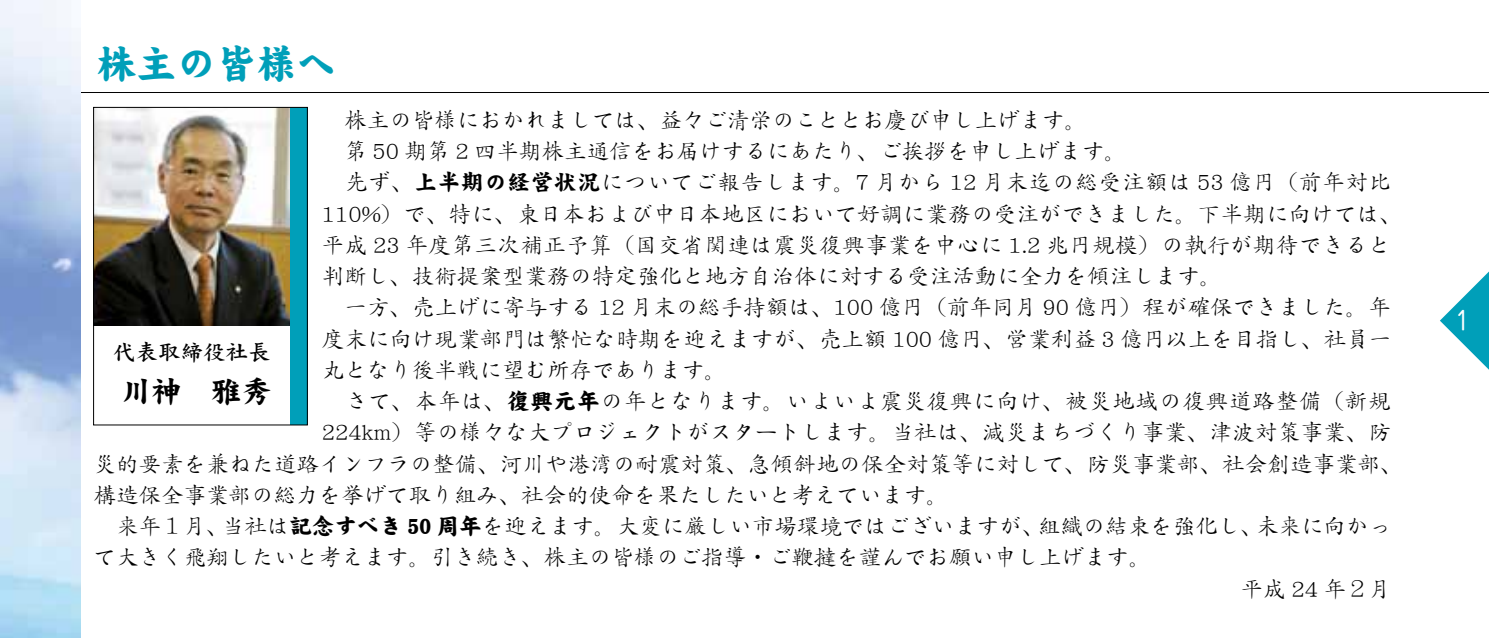
<style>
.page{position:relative;width:1489px;height:638px;background:#fff}
.page>*{position:absolute;margin:0;border:0;box-sizing:border-box;transform-origin:0 0}
.t1{font:40px "DF Kai Sho Std W14";color:#009fb9}
.t2{font:30px "DF Kai Sho Std W12";color:#000}
.t3{font:25px "Jun 201 Pro";color:#fff}
.t4{font:22.5px/31.2px "DF Kai Sho Std W3";letter-spacing:.005em;color:#000}
.t5{font:22.5px "DF Kai Sho Std W3";letter-spacing:.035em;color:#000}
.t6{font:22.5px "DF Kai Sho Std W7";color:#000}
.s1{font-family:"DF Kai Sho Std W12"}
.s2{font-family:"DF Kai Sho Std W14"}
</style>
<div class="page">
<div style="left:290px;top:107px;width:17px;height:317px;background:#009fb9"></div>
<hr style="left:68px;top:92px;width:1420px;height:1px;background:#000">
<img style="left:0;top:0;width:80px;height:638px">
<img style="left:95px;top:109px;width:195px;height:216px">
<div style="left:93px;top:107px;width:215px;height:318px;border:1px solid #000"></div>
<svg style="left:1440px;top:272px;width:48px;height:97px"></svg>
<h1 class="t1" style="left:96px;top:42px;width:242px">株主の皆様へ</h1>
<p class="t4" style="left:322px;top:104px;width:766px">　株主の皆様におかれましては、益々ご清栄のこととお慶び申し上げます。</p>
<p class="t4" style="left:322px;top:135px;width:806px">　第 50 期第 2 四半期株主通信をお届けするにあたり、ご挨拶を申し上げます。</p>
<p class="t5" style="left:322px;top:170px;width:1070px">　先ず、<span class="s1">上半期の経営状況</span>についてご報告します。7 月から 12 月末迄の総受注額は 53 億円（前年対比</p>
<p class="t4" style="left:322px;top:197px;width:1081px">110%）で、特に、東日本および中日本地区において好調に業務の受注ができました。下半期に向けては、</p>
<p class="t4" style="left:322px;top:229px;width:1070px">平成 23 年度第三次補正予算（国交省関連は震災復興事業を中心に 1.2 兆円規模）の執行が期待できると</p>
<p class="t4" style="left:322px;top:260px;width:901px">判断し、技術提案型業務の特定強化と地方自治体に対する受注活動に全力を傾注します。</p>
<p class="t4" style="left:322px;top:291px;width:1070px">　一方、売上げに寄与する 12 月末の総手持額は、100 億円（前年同月 90 億円）程が確保できました。年</p>
<p class="t4" style="left:322px;top:322px;width:1070px">度末に向け現業部門は繁忙な時期を迎えますが、売上額 100 億円、営業利益 3 億円以上を目指し、社員一</p>
<p class="t4" style="left:322px;top:354px;width:406px">丸となり後半戦に望む所存であります。</p>
<p class="t5" style="left:322px;top:389px;width:1070px">　さて、本年は、<span class="s2">復興元年</span>の年となります。いよいよ震災復興に向け、被災地域の復興道路整備（新規</p>
<p class="t4" style="left:322px;top:416px;width:1070px">224km）等の様々な大プロジェクトがスタートします。当社は、減災まちづくり事業、津波対策事業、防</p>
<p class="t4" style="left:94px;top:447px;width:1310px">災的要素を兼ねた道路インフラの整備、河川や港湾の耐震対策、急傾斜地の保全対策等に対して、防災事業部、社会創造事業部、</p>
<p class="t4" style="left:94px;top:479px;width:857px">構造保全事業部の総力を挙げて取り組み、社会的使命を果たしたいと考えています。</p>
<p class="t4" style="left:1255px;top:510px;width:136px">未来に向かっ</p>
<p class="t6" style="left:113px;top:339px;width:159px">代表取締役社長</p>
<h2 class="t2" style="left:121px;top:375px;width:152px">川神　雅秀</h2>
<p class="t4" style="left:222px;top:510px;width:824px">当社は<span class="s2">記念すべき 50 周年</span>を迎えます。大変に厳しい市場環境ではございますが、</p>
<p class="t4" style="left:94px;top:510px;width:1059px">　来年１月、<br>て大きく飛翔したいと考えます。引き続き、株主の皆様のご指導・ご鞭撻を謹んでお願い申し上げます。</p>
<p class="t4" style="left:1037px;top:510px;width:226px">組織の結束を強化し、</p>
<p class="t4" style="left:1240px;top:573px;width:152px">平成 24 年２月</p>
<p class="t3" style="left:1454px;top:301px;width:17px">1</p>
</div>
